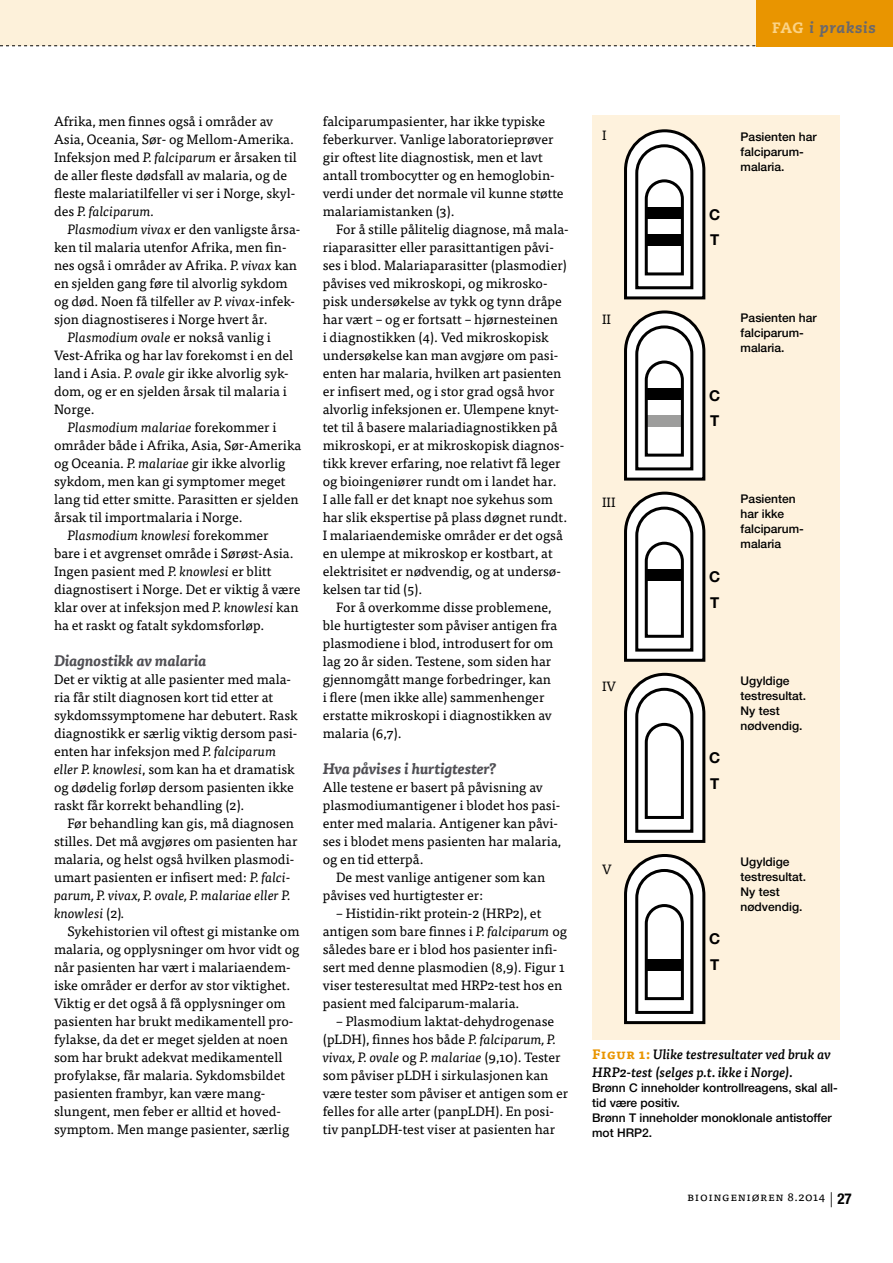
<style>
.page{position:relative;width:893px;height:1263px;background:#fff}
.page>*{position:absolute;margin:0;border:0;box-sizing:border-box;transform-origin:0 0}
.t1{font:italic 700 15px "Tisa Pro";color:#504f54}
.t2{font:italic 800 15px "Caecilia LT Std";letter-spacing:.045em;color:#69686d}
.t3{font:700 15px/25.5px "Helvetica Neue LT Pro";color:#000}
.t4{font:13.5px/18px "Tisa Pro";color:#000}
.t5{font:italic 13.5px "Tisa Pro";color:#000}
.t6{font:italic 500 13.5px/18px "Tisa Pro";color:#000}
.t7{font:500 12px/15px "Helvetica Neue LT Pro";color:#000}
.t8{font:12px "Tisa Pro";letter-spacing:.05em;color:#000}
.s1{font-style:normal;color:#fbd386}
.s2{font-style:italic}
.s3{font-style:normal}
.s4{font-weight:700;font-style:normal;color:#e99500}
.s5{font-family:"Helvetica Neue LT Pro";font-weight:300;font-size:15px}
.s6{font-family:"Helvetica Neue LT Pro";font-weight:700;font-stretch:condensed;font-size:15px}
</style>
<div class="page">
<div style="left:0;top:0;width:893px;height:46px;background:#fdf1da"></div>
<svg style="left:0;top:45px;width:757px;height:1px"></svg>
<div style="left:757px;top:0;width:136px;height:46px;background:#e99500"></div>
<div style="left:592px;top:115px;width:248px;height:924px;background:#fef2dd"></div>
<svg style="left:624px;top:129px;width:82px;height:171px;background:#c1c0be"></svg>
<div style="left:646px;top:207px;width:36px;height:11px;background:#000"></div>
<div style="left:646px;top:234px;width:36px;height:11px;background:#000"></div>
<svg style="left:624px;top:310px;width:82px;height:171px;background:#bab9b8"></svg>
<svg style="left:624px;top:491px;width:82px;height:171px;background:#c2c1c0"></svg>
<div style="left:646px;top:569px;width:36px;height:11px;background:#000"></div>
<svg style="left:624px;top:672px;width:82px;height:171px;background:#c4c3c2"></svg>
<svg style="left:624px;top:854px;width:82px;height:171px;background:#c2c2c0"></svg>
<div style="left:646px;top:959px;width:36px;height:11px;background:#000"></div>
<p class="t2" style="left:772px;top:19px;width:105px"><span class="s1">FAG</span> i praksis</p>
<p class="t4" style="left:54px;top:111px;width:244px">Afrika, men finnes også i områder av Asia, Oceania, Sør- og Mellom-Amerika.<br>Infeksjon med <span class="s2">P. falciparum</span> er årsaken til de aller fleste dødsfall av malaria, og de fleste malariatilfeller vi ser i Norge, skyl&shy;des <span class="s2">P. falciparum.</span></p>
<p class="t4" style="left:68px;top:219px;width:234px"><span class="s2">Plasmodium vivax</span> er den vanligste årsa-</p>
<p class="t4" style="left:54px;top:237px;width:234px">ken til malaria utenfor Afrika, men fin-</p>
<p class="t4" style="left:54px;top:255px;width:245px">nes også i områder av Afrika. <span class="s2">P. vivax</span> kan</p>
<p class="t4" style="left:54px;top:273px;width:235px">en sjelden gang føre til alvorlig sykdom</p>
<p class="t4" style="left:54px;top:291px;width:243px">og død. Noen få tilfeller av <span class="s2">P. vivax</span>-infek-</p>
<p class="t4" style="left:54px;top:309px;width:215px">sjon diagnostiseres i Norge hvert år.</p>
<p class="t5" style="left:68px;top:327px;width:205px">Plasmodium ovale <span class="s3">er nokså vanlig i</span></p>
<p class="t4" style="left:54px;top:345px;width:241px">Vest-Afrika og har lav forekomst i en del</p>
<p class="t4" style="left:54px;top:363px;width:236px">land i Asia. <span class="s2">P. ovale</span> gir ikke alvorlig syk-</p>
<p class="t4" style="left:54px;top:381px;width:235px">dom, og er en sjelden årsak til malaria i</p>
<p class="t4" style="left:54px;top:399px;width:42px">Norge.</p>
<p class="t5" style="left:68px;top:417px;width:211px">Plasmodium malariae <span class="s3">forekommer i</span></p>
<p class="t4" style="left:54px;top:435px;width:249px">områder både i Afrika, Asia, Sør-Amerika</p>
<p class="t4" style="left:54px;top:453px;width:233px">og Oceania. <span class="s2">P. malariae</span> gir ikke alvorlig</p>
<p class="t4" style="left:54px;top:471px;width:233px">sykdom, men kan gi symptomer meget</p>
<p class="t4" style="left:54px;top:489px;width:246px">lang tid etter smitte. Parasitten er sjelden</p>
<p class="t4" style="left:54px;top:507px;width:190px">årsak til importmalaria i Norge.</p>
<p class="t5" style="left:68px;top:525px;width:203px">Plasmodium knowlesi <span class="s3">forekommer</span></p>
<p class="t4" style="left:54px;top:543px;width:241px">bare i et avgrenset område i Sørøst-Asia.</p>
<p class="t4" style="left:54px;top:561px;width:219px">Ingen pasient med <span class="s2">P. knowlesi</span> er blitt</p>
<p class="t4" style="left:54px;top:579px;width:248px">diagnostisert i Norge. Det er viktig å være</p>
<p class="t4" style="left:54px;top:597px;width:246px">klar over at infeksjon med <span class="s2">P. knowlesi</span> kan</p>
<p class="t4" style="left:54px;top:615px;width:212px">ha et raskt og fatalt sykdomsforløp.</p>
<p class="t1" style="left:54px;top:649px;width:154px">Diagnostikk av malaria</p>
<p class="t4" style="left:54px;top:669px;width:245px">Det er viktig at alle pasienter med mala&shy;ria får stilt diagnosen kort tid etter at sykdomssymptomene har debutert. Rask diagnostikk er særlig viktig dersom pasi&shy;enten har infeksjon med <span class="s2">P. falciparum eller P. knowlesi</span>, som kan ha et dramatisk og dødelig forløp dersom pasienten ikke raskt får korrekt behandling (2).</p>
<p class="t4" style="left:54px;top:813px;width:245px;text-indent:14px">Før behandling kan gis, må diagnosen stilles. Det må avgjøres om pasienten har malaria, og helst også hvilken plasmodi&shy;umart pasienten er infisert med: <span class="s2">P. falci&shy;parum, P. vivax, P. ovale, P. malariae eller P. knowlesi</span> (2)<span class="s2">.</span></p>
<p class="t4" style="left:54px;top:921px;width:247px;text-indent:14px">Sykehistorien vil oftest gi mistanke om malaria, og opplysninger om hvor vidt og når pasienten har vært i malariaendem&shy;iske områder er derfor av stor viktighet.<br>Viktig er det også å få opplysninger om pasienten har brukt medikamentell pro&shy;fylakse, da det er meget sjelden at noen som har brukt adekvat medikamentell profylakse, får malaria. Sykdomsbildet pasienten frambyr, kan være mang&shy;slungent, men feber er alltid et hoved&shy;symptom. Men mange pasienter, særlig</p>
<p class="t4" style="left:323px;top:111px;width:242px">falciparumpasienter, har ikke typiske feberkurver. Vanlige laboratorieprøver gir oftest lite diagnostisk, men et lavt antall trombocytter og en hemoglobin&shy;verdi under det normale vil kunne støtte malariamistanken (3).</p>
<p class="t4" style="left:323px;top:219px;width:247px;text-indent:14px">For å stille pålitelig diagnose, må mala&shy;riaparasitter eller parasittantigen påvi&shy;ses i blod. Malariaparasitter (plasmodier) påvises ved mikroskopi, og mikrosko&shy;pisk undersøkelse av tykk og tynn dråpe har vært – og er fortsatt – hjørnesteinen<br>i diagnostikken (4). Ved mikroskopisk undersøkelse kan man avgjøre om pasi&shy;enten har malaria, hvilken art pasienten er infisert med, og i stor grad også hvor alvorlig infeksjonen er. Ulempene knyt&shy;tet til å basere malariadiagnostikken på mikroskopi, er at mikroskopisk diagnos&shy;tikk krever erfaring, noe relativt få leger og bioingeniører rundt om i landet har.<br>I alle fall er det knapt noe sykehus som har slik ekspertise på plass døgnet rundt.<br>I malariaendemiske områder er det også en ulempe at mikroskop er kostbart, at elektrisitet er nødvendig, og at undersø&shy;kelsen tar tid (5).</p>
<p class="t4" style="left:323px;top:597px;width:236px;text-indent:14px">For å overkomme disse problemene, ble hurtigtester som påviser antigen fra plasmodiene i blod, introdusert for om lag 20 år siden. Testene, som siden har gjennomgått mange forbedringer, kan i flere (men ikke alle) sammenhenger erstatte mikroskopi i diagnostikken av malaria (6,7).</p>
<p class="t1" style="left:323px;top:757px;width:175px">Hva påvises i hurtigtester?</p>
<p class="t4" style="left:323px;top:777px;width:240px">Alle testene er basert på påvisning av plasmodiumantigener i blodet hos pasi&shy;enter med malaria. Antigener kan påvi&shy;ses i blodet mens pasienten har malaria, og en tid etterpå.</p>
<p class="t4" style="left:323px;top:867px;width:224px;text-indent:14px">De mest vanlige antigener som kan påvises ved hurtigtester er:</p>
<p class="t4" style="left:323px;top:903px;width:246px;text-indent:14px">– Histidin-rikt protein-2 (HRP2), et antigen som bare finnes i <span class="s2">P. falciparum</span> og således bare er i blod hos pasienter infi&shy;sert med denne plasmodien (8,9). Figur 1 viser testeresultat med HRP2-test hos en pasient med falciparum-malaria.</p>
<p class="t4" style="left:323px;top:1011px;width:247px;text-indent:14px">– Plasmodium laktat-dehydrogenase (pLDH), finnes hos både <span class="s2">P. falciparum, P. vivax, P. ovale</span> og <span class="s2">P. malariae</span> (9,10). Tester som påviser pLDH i sirkulasjonen kan være tester som påviser et antigen som er felles for alle arter (panpLDH). En posi&shy;tiv panpLDH-test viser at pasienten har</p>
<p class="t4" style="left:602px;top:126px;width:6px">I</p>
<p class="t7" style="left:741px;top:129px;width:78px">Pasienten har falciparum&shy;malaria.</p>
<p class="t3" style="left:709px;top:201px;width:13px">C<br>T</p>
<p class="t4" style="left:602px;top:309px;width:10px">II</p>
<p class="t7" style="left:741px;top:310px;width:78px">Pasienten har falciparum&shy;malaria.</p>
<p class="t3" style="left:709px;top:382px;width:13px">C<br>T</p>
<p class="t4" style="left:602px;top:493px;width:15px">III</p>
<p class="t7" style="left:741px;top:491px;width:65px">Pasienten har ikke falciparum&shy;malaria</p>
<p class="t3" style="left:709px;top:563px;width:13px">C<br>T</p>
<p class="t4" style="left:602px;top:676px;width:16px">IV</p>
<p class="t7" style="left:741px;top:673px;width:67px">Ugyldige testresultat.<br>Ny test nødvendig.</p>
<p class="t3" style="left:709px;top:745px;width:13px">C<br>T</p>
<p class="t4" style="left:602px;top:860px;width:11px">V</p>
<p class="t7" style="left:741px;top:854px;width:67px">Ugyldige testresultat.<br>Ny test nødvendig.</p>
<p class="t3" style="left:709px;top:926px;width:13px">C<br>T</p>
<p class="t6" style="left:592px;top:1044px;width:240px"><span class="s4">Figur 1:</span> Ulike testresultater ved bruk av<br>HRP2-test (selges p.t. ikke i Norge).</p>
<p class="t7" style="left:592px;top:1080px;width:247px">Brønn C inneholder kontrollreagens, skal all&shy;tid være positiv.<br>Brønn T inneholder monoklonale antistoffer mot HRP2.</p>
<p class="t8" style="left:687px;top:1188px;width:166px">Bioingeniøren 8.2014 <span class="s5">|</span> <span class="s6">27</span></p>
</div>
